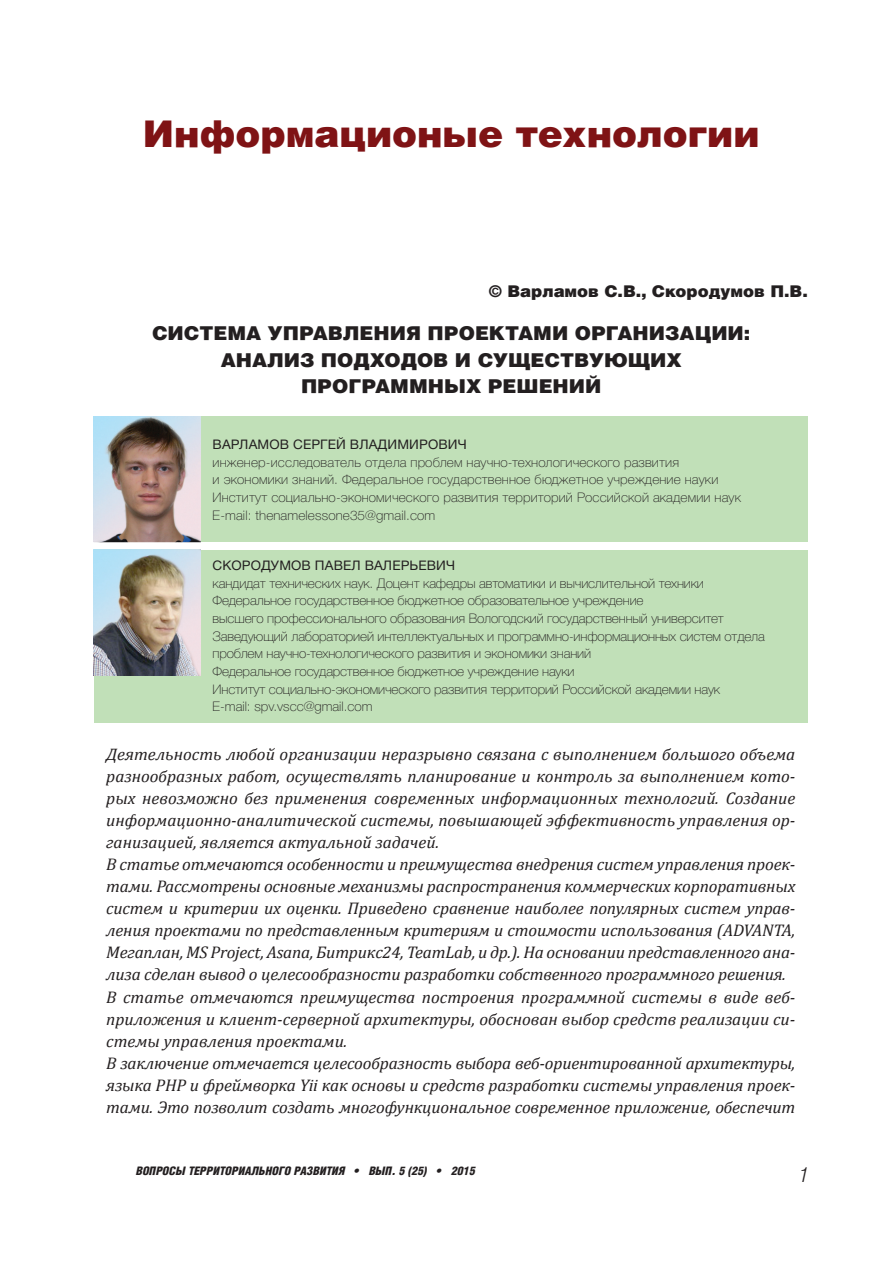
<style>
.page{position:relative;width:893px;height:1263px;background:#fff}
.page>*{position:absolute;margin:0;border:0;box-sizing:border-box;transform-origin:0 0}
.t1{font:900 36.75px "Helios";color:#7f1315}
.t2{font:italic 300 20.55px "Helios Cond";color:#231f20}
.t3{font:900 19.05px/26.4px "Helios";color:#231f20;text-align:center}
.t4{font:italic 16.95px/22px "Cambria";letter-spacing:-.01em;color:#231f20}
.t5{font:900 16.2px "Helios";color:#231f20}
.t6{font:100 13.2px/17.7px "Helvetica Neue Cyr";letter-spacing:-.01em;color:#231f20}
.t7{font:100 13.2px/17.7px "Helvetica Neue Cyr";letter-spacing:.01em;color:#231f20}
.t8{font:13.2px "Helvetica Neue Cyr";letter-spacing:.01em;color:#231f20}
.t9{font:italic 900 11.7px "Helios Cond";color:#231f20}
</style>
<div class="page">
<div style="left:94px;top:417px;width:714px;height:125px;background:#c1e0b8"></div>
<img style="left:94px;top:417px;width:107px;height:125px">
<div style="left:95px;top:550px;width:713px;height:172px;background:#c1e0b8"></div>
<img style="left:93px;top:550px;width:108px;height:125px">
<h1 class="t1" style="left:143px;top:121px;width:618px">Информационые технологии</h1>
<p class="t5" style="left:489px;top:286px;width:321px">© Варламов С.В., Скородумов П.В.</p>
<p class="t3" style="left:152px;top:322px;width:600px">СИСТЕМА УПРАВЛЕНИЯ ПРОЕКТАМИ ОРГАНИЗАЦИИ:<br>АНАЛИЗ ПОДХОДОВ И СУЩЕСТВУЮЩИХ<br>ПРОГРАММНЫХ РЕШЕНИЙ</p>
<p class="t8" style="left:213px;top:437px;width:256px">ВАРЛАМОВ СЕРГЕЙ ВЛАДИМИРОВИЧ</p>
<p class="t7" style="left:213px;top:453px;width:530px">инженер-исследователь отдела проблем научно-технологического развития<br>и экономики знаний. Федеральное государственное бюджетное учреждение науки Институт социально-экономического развития территорий Российской академии наук E-mail: thenamelessone35@gmail.com</p>
<p class="t8" style="left:213px;top:558px;width:244px">СКОРОДУМОВ ПАВЕЛ ВАЛЕРЬЕВИЧ</p>
<p class="t6" style="left:213px;top:574px;width:554px">кандидат технических наук. Доцент кафедры автоматики и вычислительной техники Федеральное государственное бюджетное образовательное учреждение<br>высшего профессионального образования Вологодский государственный университет Заведующий лабораторией интеллектуальных и программно-информационных систем отдела проблем научно-технологического развития и экономики знаний<br>Федеральное государственное бюджетное учреждение науки<br>Институт социально-экономического развития территорий Российской академии наук<br>E-mail: spv.vscc@gmail.com</p>
<p class="t4" style="left:106px;top:743px;width:691px">Деятельность любой организации неразрывно связана с выполнением большого объема разнообразных работ, осуществлять планирование и контроль за выполнением кото&shy;рых невозможно без применения современных информационных технологий. Создание информационно-аналитической системы, повышающей эффективность управления ор&shy;ганизацией, является актуальной задачей.<br>В статье отмечаются особенности и преимущества внедрения систем управления проек&shy;тами. Рассмотрены основные механизмы распространения коммерческих корпоративных систем и критерии их оценки. Приведено сравнение наиболее популярных систем управ&shy;ления проектами по представленным критериям и стоимости использования (ADVANTA, Мегаплан, MS Project, Asana, Битрикс24, TeamLab, и др.). На основании представленного ана&shy;лиза сделан вывод о целесообразности разработки собственного программного решения.<br>В статье отмечаются преимущества построения программной системы в виде веб&shy;приложения и клиент-серверной архитектуры, обоснован выбор средств реализации си&shy;стемы управления проектами.<br>В заключение отмечается целесообразность выбора веб-ориентированной архитектуры, языка PHP и фреймворка Yii как основы и средств разработки системы управления проек&shy;тами. Это позволит создать многофункциональное современное приложение, обеспечит</p>
<p class="t9" style="left:136px;top:1167px;width:341px">ВОПРОСЫ ТЕРРИТОРИАЛЬНОГО РАЗВИТИЯ • ВЫП. 5 (25) • 2015</p>
<p class="t2" style="left:799px;top:1167px;width:10px">1</p>
</div>
